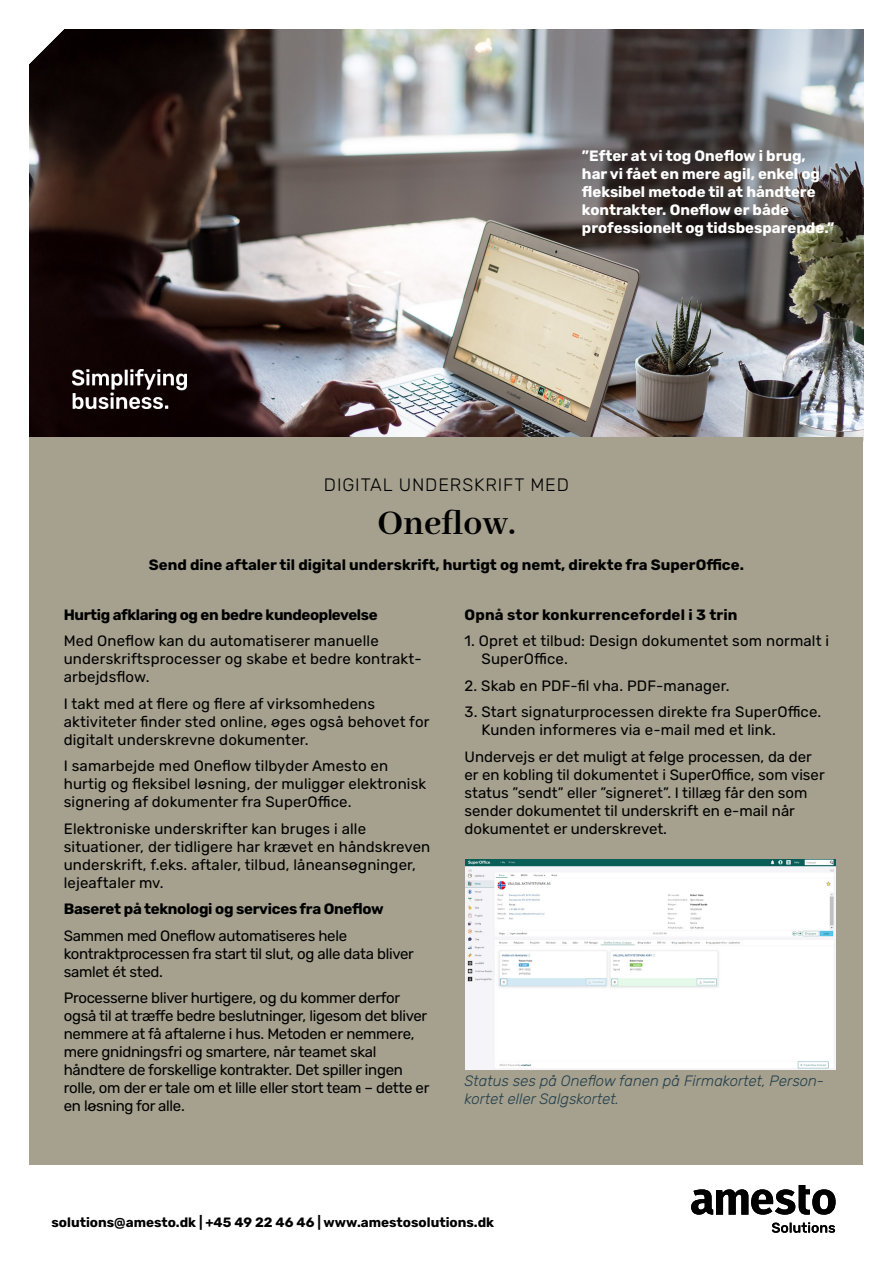
<style>
.page{position:relative;width:893px;height:1263px;background:#fff}
.page>*{position:absolute;margin:0;border:0;box-sizing:border-box;transform-origin:0 0}
.t1{font:700 37.5px "Abhaya Libre";color:#000}
.t2{font:300 18px "Rubik";letter-spacing:.05em;color:#000}
.t3{font:15px/18px "Rubik";color:#000}
.t4{font:15px/18px "Rubik";letter-spacing:-.02em;color:#000}
.t5{font:700 15px/18px "Rubik";color:#fff}
.t6{font:700 15px "Rubik";color:#000}
.t7{font:italic 15px/18px "Rubik";color:#233e4c}
.t8{font:700 15px "Rubik";letter-spacing:-.025em;color:#000}
.t9{font:700 15px "Rubik";letter-spacing:-.02em;color:#000}
.t10{font:700 13.5px "Rubik";color:#000}
</style>
<div class="page">
<img style="left:30px;top:29px;width:833px;height:408px">
<div style="left:30px;top:437px;width:833px;height:727px;background:#a5a18e"></div>
<img style="left:72px;top:370px;width:115px;height:39px">
<svg style="left:29px;top:29px;width:51px;height:48px"></svg>
<img style="left:465px;top:859px;width:370px;height:210px">
<svg style="left:691px;top:1185px;width:145px;height:30px"></svg>
<svg style="left:772px;top:1222px;width:63px;height:11px"></svg>
<p class="t5" style="left:582px;top:147px;width:254px">”Efter at vi tog Oneflow i brug, har vi fået en mere agil, enkel og fleksibel metode til at håndtere kontrakter. Oneflow er både professionelt og tidsbesparende.”</p>
<p class="t2" style="left:324px;top:475px;width:247px">DIGITAL UNDERSKRIFT MED</p>
<p class="t1" style="left:378px;top:503px;width:139px">Oneflow.</p>
<p class="t6" style="left:149px;top:557px;width:596px">Send dine aftaler til digital underskrift, hurtigt og nemt, direkte fra SuperOffice.</p>
<p class="t8" style="left:64px;top:606px;width:315px">Hurtig afklaring og en bedre kundeoplevelse</p>
<p class="t3" style="left:64px;top:632px;width:359px">Med Oneflow kan du automatiserer manuelle underskriftsprocesser og skabe et bedre kontrakt&shy;arbejdsflow.</p>
<p class="t3" style="left:64px;top:695px;width:367px">I takt med at flere og flere af virksomhedens aktiviteter finder sted online, øges også behovet for digitalt underskrevne dokumenter.</p>
<p class="t3" style="left:64px;top:757px;width:364px">I samarbejde med Oneflow tilbyder Amesto en hurtig og fleksibel løsning, der muliggør elektronisk signering af dokumenter fra SuperOffice.</p>
<p class="t3" style="left:64px;top:820px;width:368px">Elektroniske underskrifter kan bruges i alle situationer, der tidligere har krævet en håndskreven underskrift, f.eks. aftaler, tilbud, låneansøgninger, lejeaftaler mv.</p>
<p class="t9" style="left:64px;top:901px;width:321px">Baseret på teknologi og services fra Oneflow</p>
<p class="t4" style="left:64px;top:927px;width:352px">Sammen med Oneflow automatiseres hele kontraktprocessen fra start til slut, og alle data bliver samlet ét sted.</p>
<p class="t4" style="left:64px;top:989px;width:367px">Processerne bliver hurtigere, og du kommer derfor også til at træffe bedre beslutninger, ligesom det bliver nemmere at få aftalerne i hus. Metoden er nemmere, mere gnidningsfri og smartere, når teamet skal håndtere de forskellige kontrakter. Det spiller ingen rolle, om der er tale om et lille eller stort team – dette er en løsning for alle.</p>
<p class="t6" style="left:465px;top:606px;width:274px">Opnå stor konkurrencefordel i 3 trin</p>
<p class="t3" style="left:482px;top:632px;width:349px;text-indent:-17px">1. Opret et tilbud: Design dokumentet som normalt i<br>SuperOffice.</p>
<p class="t3" style="left:465px;top:677px;width:267px">2. Skab en PDF-fil vha. PDF-manager.</p>
<p class="t3" style="left:482px;top:703px;width:341px;text-indent:-17px">3. Start signaturprocessen direkte fra SuperOffice.<br>Kunden informeres via e-mail med et link.</p>
<p class="t3" style="left:465px;top:748px;width:362px">Undervejs er det muligt at følge processen, da der er en kobling til dokumentet i SuperOffice, som viser status ”sendt” eller ”signeret”. I tillæg får den som sender dokumentet til underskrift en e-mail når dokumentet er underskrevet.</p>
<p class="t7" style="left:465px;top:1072px;width:361px">Status ses på Oneflow fanen på Firmakortet, Person&shy;kortet eller Salgskortet.</p>
<p class="t10" style="left:51px;top:1215px;width:444px">solutions@amesto.dk | +45 49 22 46 46 | www.amestosolutions.dk</p>
</div>
